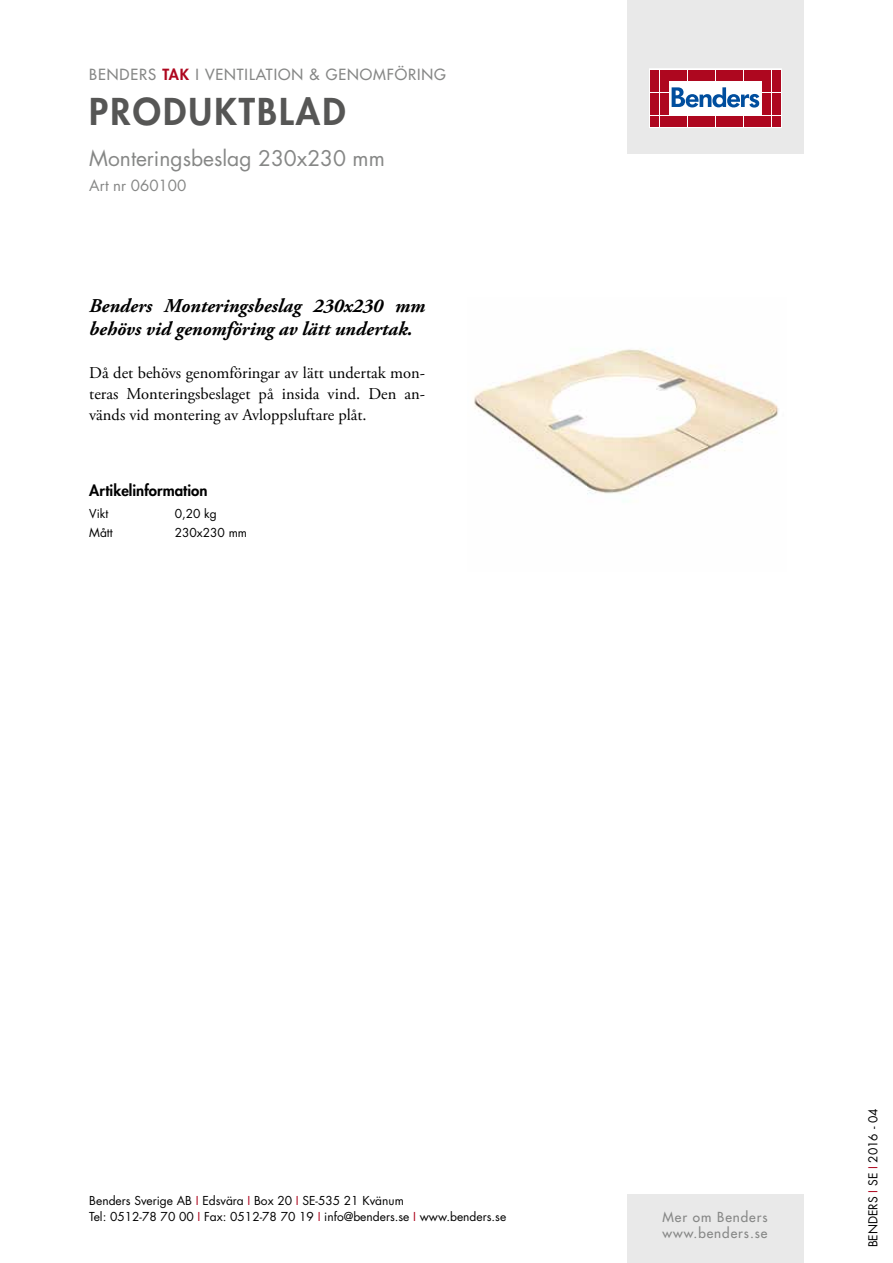
<style>
.page{position:relative;width:893px;height:1263px;background:#fff}
.page>*{position:absolute;margin:0;border:0;box-sizing:border-box;transform-origin:0 0}
.t1{font:800 36px "Futura Std";letter-spacing:.06em;color:#565655}
.t2{font:21px "Futura Std";color:#868786}
.t3{font:italic 700 19.5px/23.4px "Adobe Garamond Pro";color:#000}
.t4{font:16.5px/21px "Adobe Garamond Pro";color:#000;text-align:justify}
.t5{font:500 15px "Futura Std";letter-spacing:.06em;color:#868786}
.t6{font:800 15px "Futura Std";color:#000}
.t7{font:15px "Futura Std";color:#868786}
.t8{font:500 13.5px/16.2px "Futura Std";letter-spacing:.07em;color:#868786}
.t9{font:12px/16.5px "Futura Std";color:#000}
.s1{font-weight:800;color:#ae071f}
.s2{color:#ae071f}
</style>
<div class="page">
<div style="left:627px;top:0;width:177px;height:153px;background:#e9e9e9"></div>
<svg style="left:649px;top:69px;width:132px;height:59px;fill:#fff"></svg>
<div style="left:651px;top:70px;width:8px;height:10px;background:#ae071f"></div>
<div style="left:660px;top:70px;width:8px;height:10px;background:#ae071f"></div>
<div style="left:651px;top:81px;width:8px;height:11px;background:#ae071f"></div>
<div style="left:660px;top:81px;width:8px;height:11px;background:#ae071f"></div>
<div style="left:651px;top:93px;width:8px;height:10px;background:#ae071f"></div>
<div style="left:660px;top:93px;width:8px;height:10px;background:#ae071f"></div>
<div style="left:651px;top:104px;width:8px;height:11px;background:#ae071f"></div>
<div style="left:660px;top:104px;width:8px;height:11px;background:#ae071f"></div>
<div style="left:651px;top:116px;width:8px;height:10px;background:#ae071f"></div>
<div style="left:660px;top:116px;width:8px;height:10px;background:#ae071f"></div>
<div style="left:669px;top:70px;width:8px;height:10px;background:#ae071f"></div>
<div style="left:679px;top:70px;width:8px;height:10px;background:#ae071f"></div>
<div style="left:688px;top:70px;width:8px;height:10px;background:#ae071f"></div>
<div style="left:697px;top:70px;width:9px;height:10px;background:#ae071f"></div>
<div style="left:707px;top:70px;width:8px;height:10px;background:#ae071f"></div>
<div style="left:716px;top:70px;width:8px;height:10px;background:#ae071f"></div>
<div style="left:725px;top:70px;width:9px;height:10px;background:#ae071f"></div>
<div style="left:735px;top:70px;width:8px;height:10px;background:#ae071f"></div>
<div style="left:744px;top:70px;width:8px;height:10px;background:#ae071f"></div>
<div style="left:753px;top:70px;width:9px;height:10px;background:#ae071f"></div>
<div style="left:669px;top:116px;width:8px;height:10px;background:#ae071f"></div>
<div style="left:679px;top:116px;width:8px;height:10px;background:#ae071f"></div>
<div style="left:688px;top:116px;width:8px;height:10px;background:#ae071f"></div>
<div style="left:697px;top:116px;width:9px;height:10px;background:#ae071f"></div>
<div style="left:707px;top:116px;width:8px;height:10px;background:#ae071f"></div>
<div style="left:716px;top:116px;width:8px;height:10px;background:#ae071f"></div>
<div style="left:725px;top:116px;width:9px;height:10px;background:#ae071f"></div>
<div style="left:735px;top:116px;width:8px;height:10px;background:#ae071f"></div>
<div style="left:744px;top:116px;width:8px;height:10px;background:#ae071f"></div>
<div style="left:753px;top:116px;width:9px;height:10px;background:#ae071f"></div>
<div style="left:763px;top:70px;width:8px;height:10px;background:#ae071f"></div>
<div style="left:772px;top:70px;width:8px;height:10px;background:#ae071f"></div>
<div style="left:763px;top:81px;width:8px;height:11px;background:#ae071f"></div>
<div style="left:772px;top:81px;width:8px;height:11px;background:#ae071f"></div>
<div style="left:763px;top:93px;width:8px;height:10px;background:#ae071f"></div>
<div style="left:772px;top:93px;width:8px;height:10px;background:#ae071f"></div>
<div style="left:763px;top:104px;width:8px;height:11px;background:#ae071f"></div>
<div style="left:772px;top:104px;width:8px;height:11px;background:#ae071f"></div>
<div style="left:763px;top:116px;width:8px;height:10px;background:#ae071f"></div>
<div style="left:772px;top:116px;width:8px;height:10px;background:#ae071f"></div>
<svg style="left:672px;top:87px;width:87px;height:21px"></svg>
<div style="left:627px;top:1195px;width:177px;height:68px;background:#e9e9e9"></div>
<img style="left:474px;top:349px;width:305px;height:153px">
<p class="t5" style="left:89px;top:65px;width:358px">BENDERS <span class="s1">TAK</span> I VENTILATION &amp; GENOMFÖRING</p>
<h1 class="t1" style="left:89px;top:89px;width:258px">PRODUKTBLAD</h1>
<h2 class="t2" style="left:89px;top:145px;width:297px">Monteringsbeslag 230x230 mm</h2>
<p class="t7" style="left:89px;top:176px;width:99px">Art nr 060100</p>
<h3 class="t3" style="left:89px;top:294px;width:337px">Benders Monteringsbeslag 230x230 mm behövs vid genomföring av lätt undertak.</h3>
<h3 class="t4" style="left:89px;top:363px;width:337px">Då det behövs genomföringar av lätt undertak mon&shy;teras Monteringsbeslaget på insida vind. Den an&shy;vänds vid montering av Avloppsluftare plåt.</h3>
<p class="t6" style="left:89px;top:481px;width:120px">Artikelinformation</p>
<p class="t9" style="left:89px;top:505px;width:21px">Vikt</p>
<p class="t9" style="left:175px;top:505px;width:44px">0,20 kg</p>
<p class="t9" style="left:89px;top:524px;width:25px">Mått</p>
<p class="t9" style="left:175px;top:524px;width:74px">230x230 mm</p>
<p class="t9" style="left:89px;top:1192px;width:418px">Benders Sverige AB <span class="s2">I</span> Edsvära <span class="s2">I</span> Box 20 <span class="s2">I</span> SE-535 21 Kvänum<br>Tel: 0512-78 70 00 <span class="s2">I</span> Fax: 0512-78 70 19 <span class="s2">I</span> info@benders.se <span class="s2">I</span> www.benders.se</p>
<p class="t8" style="left:662px;top:1209px;width:107px">Mer om Benders www.benders.se</p>
<p class="t9" style="left:865px;top:1247px;width:140px;rotate:-90deg">BENDERS <span class="s2">I</span> SE <span class="s2">I</span> 2016 - 04</p>
</div>
